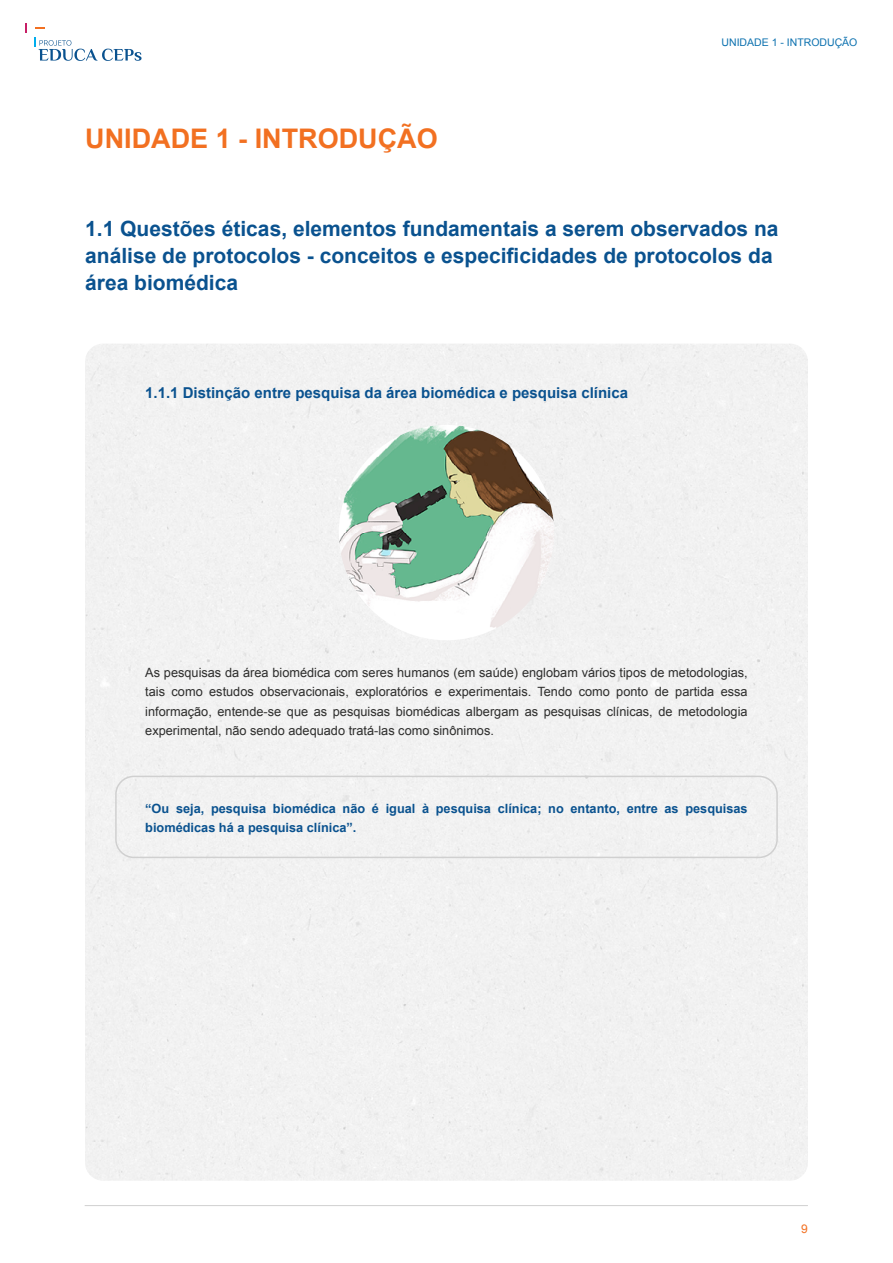
<style>
.page{position:relative;width:893px;height:1263px;background:#fff}
.page>*{position:absolute;margin:0;border:0;box-sizing:border-box;transform-origin:0 0}
.t1{font:700 27px "Arial";color:#f27021}
.t2{font:700 21px/27px "Arial";color:#0a528f}
.t3{font:700 15px "Arial";color:#0a528f}
.t4{font:12.75px/19.5px "Arial";color:#2d2d2c;text-align:justify}
.t5{font:700 12.75px/19.5px "Arial";color:#0a528f}
.t6{font:12px "Arial";color:#f27021}
.t7{font:10.5px "Arial";color:#0c71af}
</style>
<div class="page">
<hr style="left:85px;top:1205px;width:723px;height:1px;background:#d0d0d0">
<svg style="left:25px;top:24px;width:2px;height:9px"></svg>
<svg style="left:34px;top:38px;width:108px;height:23px"></svg>
<img style="left:339px;top:425px;width:215px;height:215px;border-radius:108px">
<div style="left:115px;top:776px;width:663px;height:82px;border:2px solid #d0d0d0;border-radius:18px"></div>
<h1 class="t1" style="left:85px;top:121px;width:354px">UNIDADE 1 - INTRODUÇÃO</h1>
<p class="t7" style="left:721px;top:36px;width:137px">UNIDADE 1 - INTRODUÇÃO</p>
<h2 class="t2" style="left:85px;top:215px;width:695px">1.1 Questões éticas, elementos fundamentais a serem observados na análise de protocolos - conceitos e especificidades de protocolos da área biomédica</h2>
<p class="t3" style="left:145px;top:382px;width:484px">1.1.1 Distinção entre pesquisa da área biomédica e pesquisa clínica</p>
<p class="t4" style="left:145px;top:663px;width:604px">As pesquisas da área biomédica com seres humanos (em saúde) englobam vários tipos de metodologias, tais como estudos observacionais, exploratórios e experimentais. Tendo como ponto de partida essa informação, entende-se que as pesquisas biomédicas albergam as pesquisas clínicas, de metodologia experimental, não sendo adequado tratá-las como sinônimos.</p>
<p class="t5" style="left:145px;top:799px;width:604px">“Ou seja, pesquisa biomédica não é igual à pesquisa clínica; no entanto, entre as pesquisas biomédicas há a pesquisa clínica”.</p>
<p class="t6" style="left:801px;top:1221px;width:8px">9</p>
</div>
